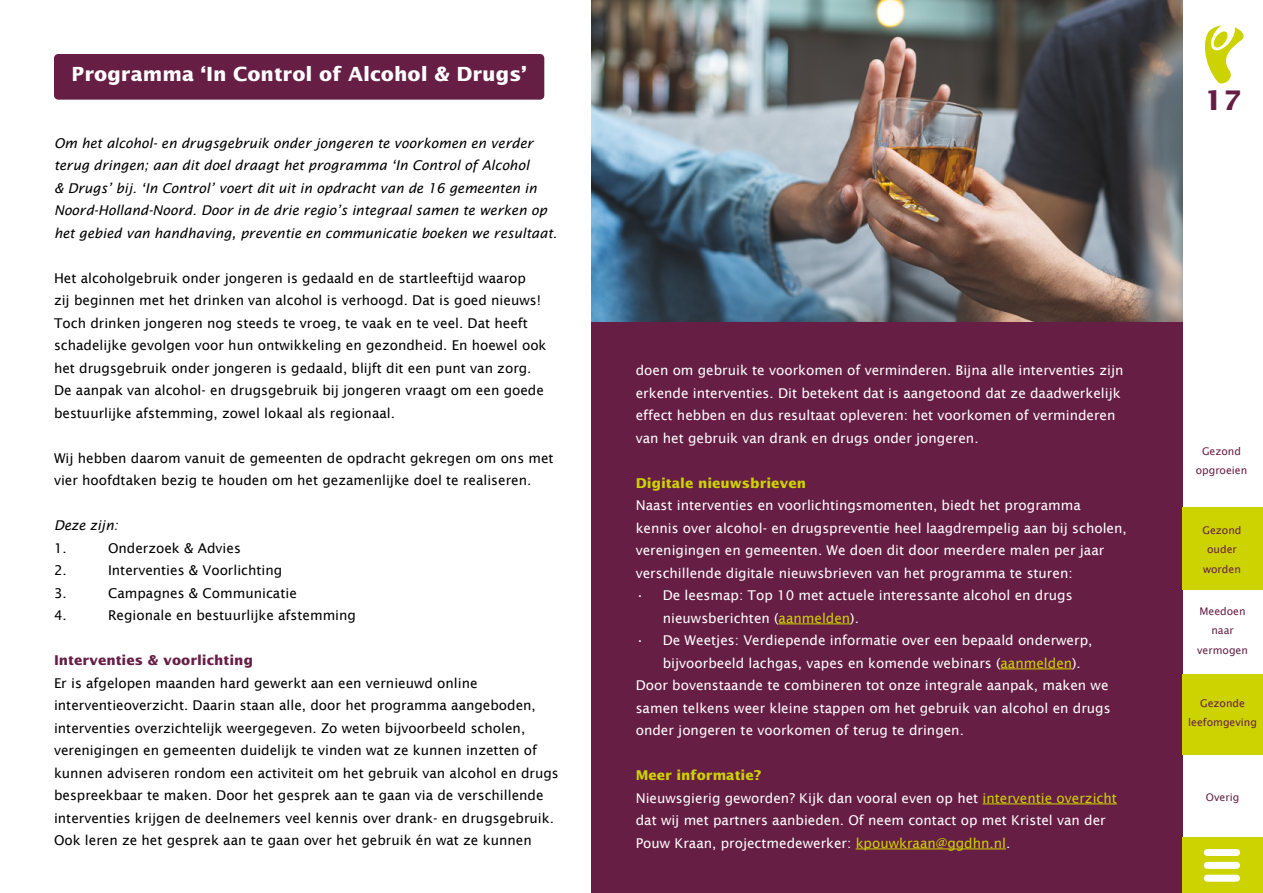
<style>
.page{position:relative;width:1263px;height:893px;background:#fff}
.page>*{position:absolute;margin:0;border:0;box-sizing:border-box;transform-origin:0 0}
.t1{font:700 27px "Lucida Sans";color:#661d44}
.Subkop2{font:700 19.5px "Lucida Sans";color:#fff}
.Platte_tekst{font:13.5px/22.5px "Lucida Sans";color:#000}
.Platte_tekst-2{font:13.5px/22.5px "Lucida Sans";color:#fff}
.Platte_tekst-3{font:italic 13.5px/22.5px "Lucida Sans";color:#000}
.Platte_tekst-4{font:700 13.5px "Lucida Sans";color:#ccd300}
.Platte_tekst-5{font:700 13.5px "Lucida Sans";color:#671e45}
.t2{font:10.5px/19.5px "Lucida Sans Unicode";color:#671e45;text-align:center}
.s1{color:#ccd300}
</style>
<div class="page">
<svg style="left:1204px;top:26px;width:40px;height:58px"></svg>
<div style="left:591px;top:315px;width:591px;height:578px;background:#671e45"></div>
<img style="left:591px;top:0;width:591px;height:321px">
<div style="left:54px;top:54px;width:490px;height:46px;background:#671e45;border-radius:4px"></div>
<hr style="left:778px;top:624px;width:72px;height:1px;background:#ccd300">
<hr style="left:1000px;top:669px;width:72px;height:1px;background:#ccd300">
<hr style="left:982px;top:804px;width:135px;height:1px;background:#ccd300">
<hr style="left:856px;top:849px;width:150px;height:1px;background:#ccd300">
<div style="left:1182px;top:674px;width:81px;height:81px;background:#ccd300"></div>
<div style="left:1182px;top:838px;width:81px;height:55px;background:#ccd300"></div>
<div style="left:1204px;top:849px;width:36px;height:7px;background:#fff;border-radius:4px"></div>
<div style="left:1204px;top:862px;width:36px;height:7px;background:#fff;border-radius:4px"></div>
<div style="left:1204px;top:875px;width:36px;height:7px;background:#fff;border-radius:4px"></div>
<div style="left:1182px;top:508px;width:81px;height:82px;background:#ccd300"></div>
<h2 class="Subkop2" style="left:72px;top:63px;width:457px">Programma ‘In Control of Alcohol &amp; Drugs’</h2>
<p class="Platte_tekst-3" style="left:54px;top:132px;width:505px">Om het alcohol- en drugsgebruik onder jongeren te voorkomen en verder terug dringen; aan dit doel draagt het programma ‘In Control of Alcohol<br>&amp; Drugs’ bij. ‘In Control’ voert dit uit in opdracht van de 16 gemeenten in Noord-Holland-Noord. Door in de drie regio’s integraal samen te werken op het gebied van handhaving, preventie en communicatie boeken we resultaat.</p>
<p class="Platte_tekst" style="left:54px;top:267px;width:494px">Het alcoholgebruik onder jongeren is gedaald en de startleeftijd waarop<br>zij beginnen met het drinken van alcohol is verhoogd. Dat is goed nieuws!<br>Toch drinken jongeren nog steeds te vroeg, te vaak en te veel. Dat heeft schadelijke gevolgen voor hun ontwikkeling en gezondheid. En hoewel ook het drugsgebruik onder jongeren is gedaald, blijft dit een punt van zorg.<br>De aanpak van alcohol- en drugsgebruik bij jongeren vraagt om een goede bestuurlijke afstemming, zowel lokaal als regionaal.</p>
<p class="Platte_tekst" style="left:54px;top:447px;width:501px">Wij hebben daarom vanuit de gemeenten de opdracht gekregen om ons met vier hoofdtaken bezig te houden om het gezamenlijke doel te realiseren.</p>
<p class="Platte_tekst-3" style="left:54px;top:514px;width:65px">Deze zijn:</p>
<p class="Platte_tekst" style="left:54px;top:537px;width:14px">1.</p>
<p class="Platte_tekst" style="left:108px;top:537px;width:134px">Onderzoek &amp; Advies</p>
<p class="Platte_tekst" style="left:54px;top:559px;width:14px">2.</p>
<p class="Platte_tekst" style="left:108px;top:559px;width:176px">Interventies &amp; Voorlichting</p>
<p class="Platte_tekst" style="left:54px;top:582px;width:14px">3.</p>
<p class="Platte_tekst" style="left:108px;top:582px;width:190px">Campagnes &amp; Communicatie</p>
<p class="Platte_tekst" style="left:54px;top:604px;width:14px">4.</p>
<p class="Platte_tekst" style="left:108px;top:604px;width:249px">Regionale en bestuurlijke afstemming</p>
<p class="Platte_tekst-5" style="left:54px;top:653px;width:201px">Interventies &amp; voorlichting</p>
<p class="Platte_tekst" style="left:54px;top:672px;width:506px">Er is afgelopen maanden hard gewerkt aan een vernieuwd online interventieoverzicht. Daarin staan alle, door het programma aangeboden, interventies overzichtelijk weergegeven. Zo weten bijvoorbeeld scholen, verenigingen en gemeenten duidelijk te vinden wat ze kunnen inzetten of kunnen adviseren rondom een activiteit om het gebruik van alcohol en drugs bespreekbaar te maken. Door het gesprek aan te gaan via de verschillende interventies krijgen de deelnemers veel kennis over drank- en drugsgebruik.<br>Ook leren ze het gesprek aan te gaan over het gebruik én wat ze kunnen</p>
<h1 class="t1" style="left:1204px;top:86px;width:39px">17</h1>
<p class="Platte_tekst-2" style="left:636px;top:359px;width:489px">doen om gebruik te voorkomen of verminderen. Bijna alle interventies zijn erkende interventies. Dit betekent dat is aangetoond dat ze daadwerkelijk effect hebben en dus resultaat opleveren: het voorkomen of verminderen van het gebruik van drank en drugs onder jongeren.</p>
<p class="Platte_tekst-4" style="left:636px;top:475px;width:172px">Digitale nieuwsbrieven</p>
<p class="Platte_tekst-2" style="left:636px;top:494px;width:492px">Naast interventies en voorlichtingsmomenten, biedt het programma kennis over alcohol- en drugspreventie heel laagdrempelig aan bij scholen, verenigingen en gemeenten. We doen dit door meerdere malen per jaar verschillende digitale nieuwsbrieven van het programma te sturen:</p>
<p class="Platte_tekst-2" style="left:663px;top:584px;width:411px;text-indent:-27px">• De leesmap: Top 10 met actuele interessante alcohol en drugs nieuwsberichten (<span class="s1">aanmelden</span>).</p>
<p class="Platte_tekst-2" style="left:663px;top:629px;width:431px;text-indent:-27px">• De Weetjes: Verdiepende informatie over een bepaald onderwerp, bijvoorbeeld lachgas, vapes en komende webinars (<span class="s1">aanmelden</span>).</p>
<p class="Platte_tekst-2" style="left:636px;top:674px;width:476px">Door bovenstaande te combineren tot onze integrale aanpak, maken we samen telkens weer kleine stappen om het gebruik van alcohol en drugs onder jongeren te voorkomen of terug te dringen.</p>
<p class="Platte_tekst-4" style="left:636px;top:768px;width:127px">Meer informatie?</p>
<p class="Platte_tekst-2" style="left:636px;top:786px;width:483px">Nieuwsgierig geworden? Kijk dan vooral even op het <span class="s1">interventie overzicht </span>dat wij met partners aanbieden. Of neem contact op met Kristel van der<br>Pouw Kraan, projectmedewerker: <span class="s1">kpouwkraan@ggdhn.nl</span>.</p>
<p class="t2" style="left:1196px;top:441px;width:53px">Gezond opgroeien</p>
<p class="t2" style="left:1202px;top:520px;width:41px">Gezond ouder worden</p>
<p class="t2" style="left:1197px;top:601px;width:52px">Meedoen naar vermogen</p>
<p class="t2" style="left:1188px;top:693px;width:70px">Gezonde leefomgeving</p>
<p class="t2" style="left:1206px;top:787px;width:35px">Overig</p>
</div>
